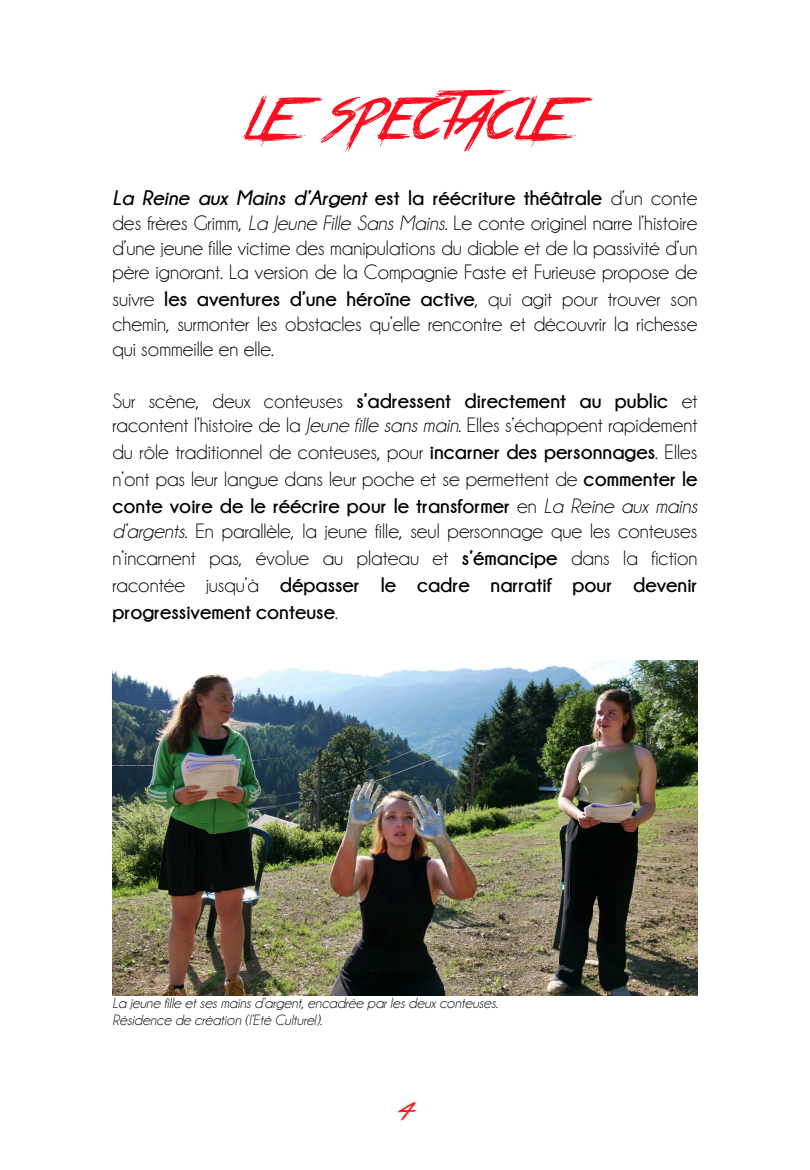
<style>
.page{position:relative;width:810px;height:1170px;background:#fff}
.page>*{position:absolute;margin:0;border:0;box-sizing:border-box;transform-origin:0 0}
.t1{font:60px "True Lies";color:#fa0e1f}
.t2{font:21px/24.8px "Champagne Limousines";color:#000;text-align:justify}
.t3{font:18px "True Lies";color:#fc131b}
.t4{font:italic 15px "Champagne Limousines";color:#000}
.s1{font-weight:700;font-style:italic}
.s2{font-weight:700}
.s3{font-style:italic}
</style>
<div class="page">
<img style="left:112px;top:661px;width:586px;height:335px">
<h2 class="t1" style="left:245px;top:89px;width:354px">LESPECTACLE</h2>
<h1 class="t2" style="left:112px;top:186px;width:586px"><span class="s1">La Reine aux Mains d’Argent</span> <span class="s2">est la réécriture théâtrale</span> d’un conte des frères Grimm, <span class="s3">La Jeune Fille Sans Mains.</span> Le conte originel narre l’histoire d’une jeune fille victime des manipulations du diable et de la passivité d’un père ignorant. La version de la Compagnie Faste et Furieuse propose de</h1>
<h1 class="t2" style="left:112px;top:287px;width:586px">suivre <span class="s2">les aventures d’une héroïne active</span>, qui agit pour trouver son chemin, surmonter les obstacles qu’elle rencontre et découvrir la richesse qui sommeille en elle.</h1>
<h2 class="t2" style="left:112px;top:388px;width:586px">Sur scène, deux conteuses <span class="s2">s’adressent directement au public</span> et racontent l’histoire de la <span class="s3">Jeune fille sans main</span>. Elles s’échappent rapidement</h2>
<h2 class="t2" style="left:112px;top:439px;width:586px;line-height:27px">du rôle traditionnel de conteuses, pour <span class="s2">incarner des personnages</span>. Elles n’ont pas leur langue dans leur poche et se permettent de <span class="s2">commenter le conte voire de le réécrire pour le transformer</span> en <span class="s3">La Reine aux mains</span></h2>
<h2 class="t2" style="left:112px;top:518px;width:586px;line-height:27px"><span class="s3">d’argents</span>. En parallèle, la jeune fille, seul personnage que les conteuses n’incarnent pas, évolue au plateau et <span class="s2">s’émancipe</span> dans la fiction racontée jusqu’à <span class="s2">dépasser le cadre narratif pour devenir progressivement conteuse</span>.</h2>
<p class="t4" style="left:112px;top:995px;width:387px">La jeune fille et ses mains d’argent, encadrée par les deux conteuses.</p>
<p class="t4" style="left:112px;top:1012px;width:211px">Résidence de création (l’Eté Culturel).</p>
<p class="t3" style="left:399px;top:1102px;width:18px">4</p>
</div>
